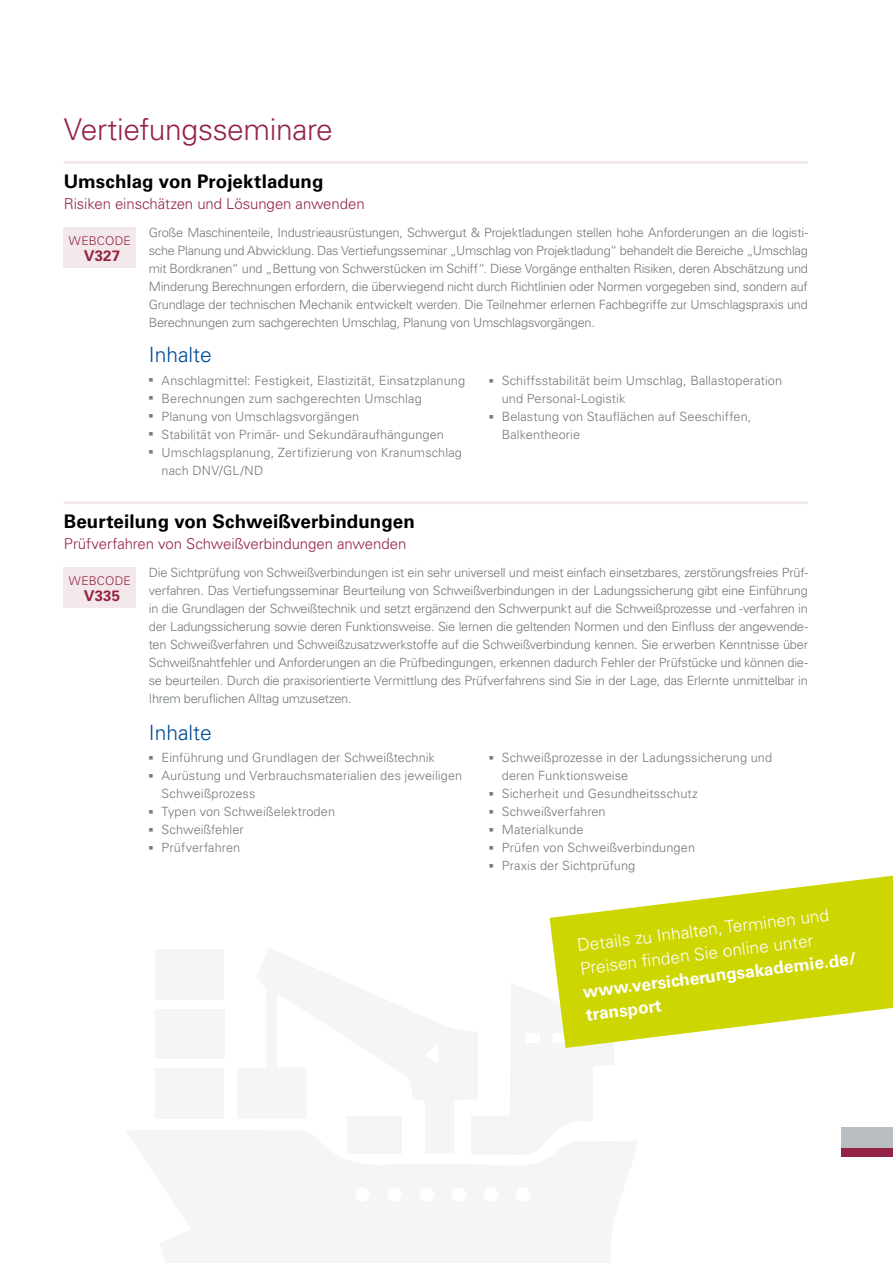
<style>
.page{position:relative;width:893px;height:1263px;background:#fff}
.page>*{position:absolute;margin:0;border:0;box-sizing:border-box;transform-origin:0 0}
.t1{font:300 30px "Univers LT Std";letter-spacing:-.015em;color:#942446}
.t2{font:300 21px "Univers LT Std";color:#004a93}
.t3{font:700 18.75px "Univers LT Std";letter-spacing:.005em;color:#000}
.t4{font:300 17.25px/23.2px "Univers LT Std";color:#fff}
.t5{font:700 17.25px/23.2px "Univers LT Std";color:#fff}
.t6{font:300 15px "Univers LT Std";letter-spacing:-.005em;color:#942446}
.t7{font:700 15px "Univers LT Std";letter-spacing:.01em;color:#942446}
.t8{font:300 12.75px/18px "Univers LT Std";letter-spacing:.005em;color:#72787c}
.t9{font:300 12px "Univers LT Std";letter-spacing:.02em;color:#942446}
</style>
<div class="page">
<svg style="left:127px;top:1130px;width:510px;height:133px;fill:#f4f5f5"></svg>
<svg style="left:237px;top:948px;width:234px;height:206px"></svg>
<svg style="left:471px;top:983px;width:143px;height:172px"></svg>
<div style="left:156px;top:1069px;width:68px;height:50px;background:#f4f5f5"></div>
<div style="left:155px;top:1009px;width:70px;height:50px;background:#f4f5f5"></div>
<div style="left:156px;top:949px;width:68px;height:51px;background:#f4f5f5"></div>
<div style="left:348px;top:1116px;width:54px;height:37px;background:#f4f5f5"></div>
<div style="left:842px;top:1127px;width:51px;height:22px;background:#b9bec2"></div>
<div style="left:842px;top:1148px;width:51px;height:9px;background:#942446"></div>
<svg style="left:550px;top:876px;width:343px;height:172px;fill:#cdd600"></svg>
<hr style="left:64px;top:161px;width:744px;height:3px;background:#f3e9ea">
<div style="left:64px;top:227px;width:72px;height:41px;background:#f3e9ea"></div>
<hr style="left:64px;top:501px;width:744px;height:3px;background:#f3e9ea">
<div style="left:64px;top:567px;width:72px;height:41px;background:#f3e9ea"></div>
<h1 class="t1" style="left:64px;top:112px;width:271px">Vertiefungsseminare</h1>
<h3 class="t3" style="left:64px;top:170px;width:261px">Umschlag von Projektladung</h3>
<p class="t6" style="left:64px;top:195px;width:302px">Risiken einschätzen und Lösungen anwenden</p>
<p class="t8" style="left:149px;top:223px;width:661px;text-align:justify">Große Maschinenteile, Industrieausrüstungen, Schwergut &amp; Projektladungen stellen hohe Anforderungen an die logisti&shy;sche Planung und Abwicklung. Das Vertiefungsseminar „Umschlag von Projektladung“ behandelt die Bereiche „Umschlag mit Bordkranen“ und „Bettung von Schwerstücken im Schiff“. Diese Vorgänge enthalten Risiken, deren Abschätzung und Minderung Berechnungen erfordern, die überwiegend nicht durch Richtlinien oder Normen vorgegeben sind, sondern auf Grundlage der technischen Mechanik entwickelt werden. Die Teilnehmer erlernen Fachbegriffe zur Umschlagspraxis und Berechnungen zum sachgerechten Umschlag, Planung von Umschlagsvorgängen.</p>
<p class="t9" style="left:69px;top:233px;width:63px">WEBCODE</p>
<p class="t7" style="left:84px;top:247px;width:38px">V327</p>
<h2 class="t2" style="left:149px;top:342px;width:65px">Inhalte</h2>
<p class="t8" style="left:162px;top:371px;width:305px">Anschlagmittel: Festigkeit, Elastizität, Einsatzplanung Berechnungen zum sachgerechten Umschlag Planung von Umschlagsvorgängen<br>Stabilität von Primär- und Sekundäraufhängungen Umschlagsplanung, Zertifizierung von Kranumschlag nach DNV/GL/ND</p>
<p class="t8" style="left:502px;top:371px;width:282px">Schiffsstabilität beim Umschlag, Ballastoperation und Personal-Logistik<br>Belastung von Stauflächen auf Seeschiffen, Balkentheorie</p>
<h3 class="t3" style="left:64px;top:510px;width:353px">Beurteilung von Schweißverbindungen</h3>
<p class="t6" style="left:64px;top:535px;width:344px">Prüfverfahren von Schweißverbindungen anwenden</p>
<p class="t8" style="left:149px;top:563px;width:661px;text-align:justify">Die Sichtprüfung von Schweißverbindungen ist ein sehr universell und meist einfach einsetzbares, zerstörungsfreies Prüf&shy;verfahren. Das Vertiefungsseminar Beurteilung von Schweißverbindungen in der Ladungssicherung gibt eine Einführung in die Grundlagen der Schweißtechnik und setzt ergänzend den Schwerpunkt auf die Schweißprozesse und -verfahren in der Ladungssicherung sowie deren Funktionsweise. Sie lernen die geltenden Normen und den Einfluss der angewende&shy;ten Schweißverfahren und Schweißzusatzwerkstoffe auf die Schweißverbindung kennen. Sie erwerben Kenntnisse über Schweißnahtfehler und Anforderungen an die Prüfbedingungen, erkennen dadurch Fehler der Prüfstücke und können die&shy;se beurteilen. Durch die praxisorientierte Vermittlung des Prüfverfahrens sind Sie in der Lage, das Erlernte unmittelbar in Ihrem beruflichen Alltag umzusetzen.</p>
<p class="t9" style="left:69px;top:573px;width:63px">WEBCODE</p>
<p class="t7" style="left:84px;top:587px;width:38px">V335</p>
<h2 class="t2" style="left:149px;top:720px;width:65px">Inhalte</h2>
<p class="t8" style="left:162px;top:748px;width:302px">Einführung und Grundlagen der Schweißtechnik<br>Aurüstung und Verbrauchsmaterialien des jeweiligen<br>Schweißprozess<br>Typen von Schweißelektroden<br>Schweißfehler<br>Prüfverfahren</p>
<p class="t8" style="left:502px;top:749px;width:272px">Schweißprozesse in der Ladungssicherung und deren Funktionsweise<br>Sicherheit und Gesundheitsschutz<br>Schweißverfahren<br>Materialkunde<br>Prüfen von Schweißverbindungen<br>Praxis der Sichtprüfung</p>
<h3 class="t4" style="left:576px;top:934px;width:255px;rotate:-7deg">Details zu Inhalten, Terminen und<br>Preisen fi nden Sie online unter</h3>
<h3 class="t5" style="left:582px;top:980px;width:277px;rotate:-7deg">www.versicherungsakademie.de/ transport</h3>
</div>
